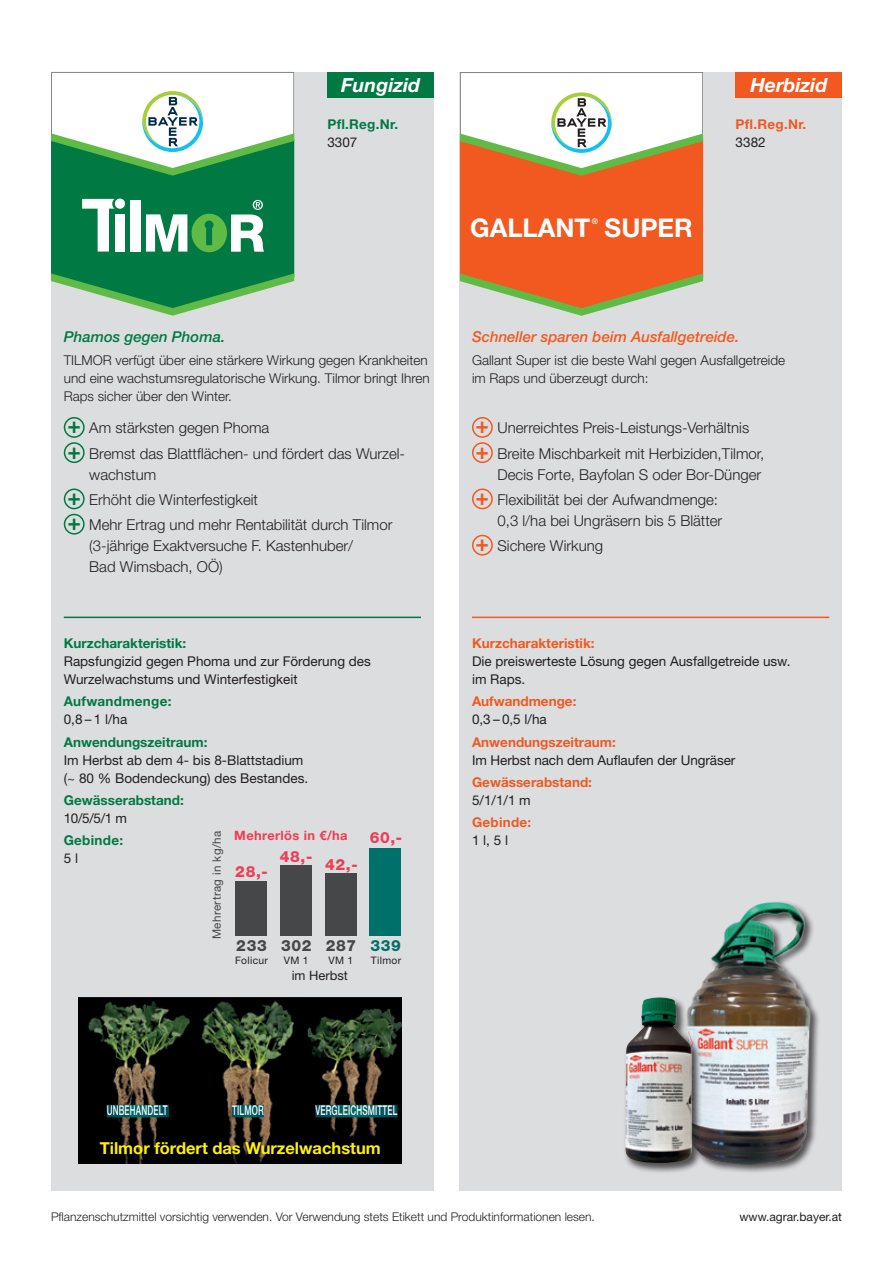
<style>
.page{position:relative;width:893px;height:1263px;background:#fff}
.page>*{position:absolute;margin:0;border:0;box-sizing:border-box;transform-origin:0 0}
.t1{font:700 25.8px "Helvetica Neue";color:#fff}
.t2{font:700 22.5px "Helvetica Neue LT Std";color:#007942}
.t3{font:700 22.5px "Helvetica Neue LT Std";color:#f15921}
.t4{font:italic 700 19.5px "Helvetica Neue LT Std";color:#fff}
.t5{font:700 16.5px "Helvetica Neue LT Std";color:#fff101}
.Tabelle_Head{font:800 15.45px "Helvetica Neue LT Pro";letter-spacing:.04em;color:#ee3d56}
.Tabelle_Head-2{font:800 15.45px "Helvetica Neue LT Pro";letter-spacing:.04em;color:#464748}
.Tabelle_Head-3{font:800 15.45px "Helvetica Neue LT Pro";color:#00716a}
.t6{font:300 15px/21px "Helvetica Neue LT Std";color:#231f20}
.Headline-Bold{font:italic 500 15px "Helvetica Neue LT Std";color:#f15921}
.t7{font:italic 500 15px "Helvetica Neue LT Std";color:#007942}
.t8{font:13.5px/18px "Helvetica Neue LT Std";color:#231f20}
.Headline-Bold-2{font:300 13.5px/18px "Helvetica Neue LT Std";color:#231f20}
.Lauftext{font:700 13.5px/18px "Helvetica Neue LT Std";color:#f15921}
.Lauftext-2{font:700 13.5px/18px "Helvetica Neue LT Std";color:#007942}
.Tabelle_Text{font:500 13.5px "Helvetica Neue LT Std";letter-spacing:.02em;color:#fff;scale:.6 1}
.Lauftext-3{font:700 13.5px/18px "Helvetica Neue LT Std";letter-spacing:.02em;color:#007942}
.Lauftext-4{font:700 13.5px/18px "Helvetica Neue LT Std";letter-spacing:.02em;color:#f15921}
.Tabelle_Text-2{font:700 12.9px "Helvetica Neue LT Std";letter-spacing:.03em;color:#ee3d56}
.Tabelle_Text-3{font:12.9px "Helvetica Neue LT Std";color:#231f20}
.t9{font:300 12px "Helvetica Neue LT Pro";color:#231f20}
.t10{font:12px "Helvetica Neue LT Std";color:#231f20}
.Tabelle_Text-4{font:11.55px "Helvetica Neue LT Std";letter-spacing:.03em;color:#464748}
.Tabelle_Text-5{font:10.35px "Helvetica Neue LT Std";letter-spacing:.03em;color:#231f20}
.t11{font:500 7.8px "Helvetica Neue";color:#fff}
.s1{font-weight:400;color:#231f20}
.s2{font-weight:700;color:#007942}
.s3{font-weight:700;color:#f15921}
</style>
<div class="page">
<div style="left:51px;top:72px;width:383px;height:1119px;background:#dcdddf"></div>
<div style="left:459px;top:72px;width:383px;height:1119px;background:#dcdddf"></div>
<svg style="left:51px;top:72px;width:243px;height:244px;background:#76b694"></svg>
<div style="left:64px;top:417px;width:21px;height:21px;border:2px solid #007942;border-radius:50%"></div>
<div style="left:64px;top:442px;width:21px;height:21px;border:2px solid #007942;border-radius:50%"></div>
<div style="left:64px;top:488px;width:21px;height:21px;border:2px solid #007942;border-radius:50%"></div>
<div style="left:64px;top:514px;width:21px;height:21px;border:2px solid #007942;border-radius:50%"></div>
<div style="left:472px;top:417px;width:21px;height:21px;border:2px solid #f15921;border-radius:50%"></div>
<div style="left:472px;top:442px;width:21px;height:21px;border:2px solid #f15921;border-radius:50%"></div>
<div style="left:472px;top:488px;width:21px;height:21px;border:2px solid #f15921;border-radius:50%"></div>
<div style="left:472px;top:535px;width:21px;height:21px;border:2px solid #f15921;border-radius:50%"></div>
<div style="left:327px;top:72px;width:107px;height:26px;background:#007942"></div>
<hr style="left:64px;top:617px;width:357px;height:1px;background:#007942">
<hr style="left:472px;top:617px;width:357px;height:1px;background:#f15921">
<img style="left:79px;top:997px;width:323px;height:166px">
<svg style="left:107px;top:1105px;width:62px;height:12px"></svg>
<svg style="left:232px;top:1105px;width:32px;height:12px"></svg>
<svg style="left:315px;top:1105px;width:82px;height:12px"></svg>
<svg style="left:460px;top:72px;width:243px;height:244px;background:#e79b75"></svg>
<div style="left:736px;top:72px;width:106px;height:26px;background:#f15921"></div>
<div style="left:235px;top:881px;width:32px;height:54px;background:#464748"></div>
<div style="left:280px;top:865px;width:32px;height:70px;background:#464748"></div>
<div style="left:325px;top:873px;width:32px;height:62px;background:#464748"></div>
<div style="left:370px;top:848px;width:31px;height:87px;background:#00716a"></div>
<img style="left:694px;top:902px;width:125px;height:270px">
<div style="left:623px;top:995px;width:80px;height:179px;background:#231f20;opacity:.75"></div>
<img style="left:625px;top:997px;width:67px;height:166px">
<p class="t4" style="left:341px;top:73px;width:81px">Fungizid</p>
<p class="Lauftext-2" style="left:327px;top:115px;width:72px">Pfl.Reg.Nr.</p>
<p class="t8" style="left:327px;top:133px;width:32px">3307</p>
<p class="t7" style="left:64px;top:328px;width:163px">Phamos gegen Phoma.</p>
<p class="Headline-Bold-2" style="left:64px;top:351px;width:367px">TILMOR verfügt über eine stärkere Wirkung gegen Krankheiten und eine wachstumsregulatorische Wirkung. Tilmor bringt Ihren</p>
<p class="Headline-Bold-2" style="left:64px;top:387px;width:170px">Raps sicher über den Winter.</p>
<p class="t2" style="left:67px;top:411px;width:15px">+</p>
<p class="t6" style="left:89px;top:417px;width:182px">Am stärksten gegen Phoma</p>
<p class="t2" style="left:67px;top:437px;width:15px">+</p>
<p class="t6" style="left:89px;top:442px;width:317px">Bremst das Blattflächen- und fördert das Wurzel&shy;wachstum</p>
<p class="t2" style="left:67px;top:483px;width:15px">+</p>
<p class="t6" style="left:89px;top:489px;width:170px">Erhöht die Winterfestigkeit</p>
<p class="t2" style="left:67px;top:508px;width:15px">+</p>
<p class="t6" style="left:89px;top:514px;width:305px">Mehr Ertrag und mehr Rentabilität durch Tilmor (3-jährige Exaktversuche F. Kastenhuber/</p>
<p class="t6" style="left:89px;top:556px;width:135px">Bad Wimsbach, OÖ)</p>
<p class="Lauftext-2" style="left:64px;top:634px;width:124px">Kurzcharakteristik:</p>
<p class="t8" style="left:64px;top:652px;width:309px">Rapsfungizid gegen Phoma und zur Förderung des<br>Wurzelwachstums und Winterfestigkeit</p>
<p class="Lauftext-3" style="left:64px;top:692px;width:109px">Aufwandmenge:<br><span class="s1">0,8 – 1 l/ha</span></p>
<p class="t8" style="left:64px;top:733px;width:246px"><span class="s2">Anwendungszeitraum:<br></span>Im Herbst ab dem 4- bis 8-Blattstadium (~ 80 % Bodendeckung) des Bestandes.</p>
<p class="Lauftext-2" style="left:64px;top:791px;width:121px">Gewässerabstand:<br><span class="s1">10/5/5/1 m</span></p>
<p class="Lauftext-3" style="left:64px;top:831px;width:61px">Gebinde:</p>
<p class="t8" style="left:64px;top:849px;width:16px">5 l</p>
<p class="Tabelle_Text-4" style="left:210px;top:939px;width:109px;rotate:-90deg">Mehrertrag in kg/ha</p>
<p class="Tabelle_Text-2" style="left:234px;top:828px;width:115px">Mehrerlös in €/ha</p>
<p class="Tabelle_Head" style="left:370px;top:828px;width:34px">60,-</p>
<p class="Tabelle_Head" style="left:280px;top:847px;width:34px">48,-</p>
<p class="Tabelle_Head" style="left:325px;top:855px;width:34px">42,-</p>
<p class="Tabelle_Head" style="left:235px;top:862px;width:34px">28,-</p>
<p class="Tabelle_Head-2" style="left:236px;top:936px;width:32px">233</p>
<p class="Tabelle_Head-2" style="left:281px;top:936px;width:32px">302</p>
<p class="Tabelle_Head-2" style="left:326px;top:936px;width:32px">287</p>
<p class="Tabelle_Head-3" style="left:370px;top:936px;width:32px">339</p>
<p class="Tabelle_Text-5" style="left:235px;top:954px;width:34px">Folicur</p>
<p class="Tabelle_Text-5" style="left:284px;top:954px;width:26px">VM 1</p>
<p class="Tabelle_Text-5" style="left:328px;top:954px;width:26px">VM 1</p>
<p class="Tabelle_Text-5" style="left:371px;top:954px;width:32px">Tilmor</p>
<p class="Tabelle_Text-3" style="left:292px;top:967px;width:58px">im Herbst</p>
<p class="t1" style="left:470px;top:207px;width:224px">GALLANT SUPER</p>
<p class="t11" style="left:592px;top:215px;width:8px">®</p>
<p class="t4" style="left:750px;top:73px;width:78px">Herbizid</p>
<p class="Lauftext" style="left:736px;top:115px;width:72px">Pfl.Reg.Nr.</p>
<p class="t8" style="left:736px;top:133px;width:32px">3382</p>
<p class="Headline-Bold" style="left:472px;top:328px;width:269px">Schneller sparen beim Ausfallgetreide.</p>
<p class="Headline-Bold-2" style="left:472px;top:351px;width:315px">Gallant Super ist die beste Wahl gegen Ausfallgetreide</p>
<p class="Headline-Bold-2" style="left:472px;top:369px;width:178px">im Raps und überzeugt durch:</p>
<p class="t3" style="left:476px;top:411px;width:15px">+</p>
<p class="t6" style="left:497px;top:417px;width:253px">Unerreichtes Preis-Leistungs-Verhältnis</p>
<p class="t3" style="left:476px;top:437px;width:15px">+</p>
<p class="t6" style="left:497px;top:442px;width:268px">Breite Mischbarkeit mit Herbiziden,Tilmor,<br>Decis Forte, Bayfolan S oder Bor-Dünger</p>
<p class="t3" style="left:476px;top:483px;width:15px">+</p>
<p class="t6" style="left:497px;top:489px;width:226px">Flexibilität bei der Aufwandmenge:<br>0,3 l/ha bei Ungräsern bis 5 Blätter</p>
<p class="t3" style="left:476px;top:529px;width:15px">+</p>
<p class="t6" style="left:497px;top:535px;width:107px">Sichere Wirkung</p>
<p class="Lauftext" style="left:472px;top:634px;width:124px">Kurzcharakteristik:</p>
<p class="t8" style="left:472px;top:652px;width:320px">Die preiswerteste Lösung gegen Ausfallgetreide usw. im Raps.</p>
<p class="Lauftext" style="left:472px;top:692px;width:106px">Aufwandmenge:<br><span class="s1">0,3 – 0,5 l/ha</span></p>
<p class="t8" style="left:472px;top:733px;width:265px"><span class="s3">Anwendungszeitraum:<br></span>Im Herbst nach dem Auflaufen der Ungräser</p>
<p class="Lauftext" style="left:472px;top:773px;width:121px">Gewässerabstand:<br><span class="s1">5/1/1/1 m</span></p>
<p class="Lauftext-4" style="left:472px;top:813px;width:61px">Gebinde:<br><span class="s1">1 l, 5 l</span></p>
<p class="Tabelle_Text" style="left:107px;top:1102px;width:103px">UNBEHANDELT</p>
<p class="Tabelle_Text" style="left:232px;top:1102px;width:54px">TILMOR</p>
<p class="Tabelle_Text" style="left:315px;top:1102px;width:138px">VERGLEICHSMITTEL</p>
<p class="t5" style="left:100px;top:1137px;width:283px">Tilmor fördert das Wurzelwachstum</p>
<p class="t9" style="left:51px;top:1209px;width:545px">Pflanzenschutzmittel vorsichtig verwenden. Vor Verwendung stets Etikett und Produktinformationen lesen.</p>
<p class="t10" style="left:739px;top:1209px;width:104px">www.agrar.bayer.at</p>
</div>
